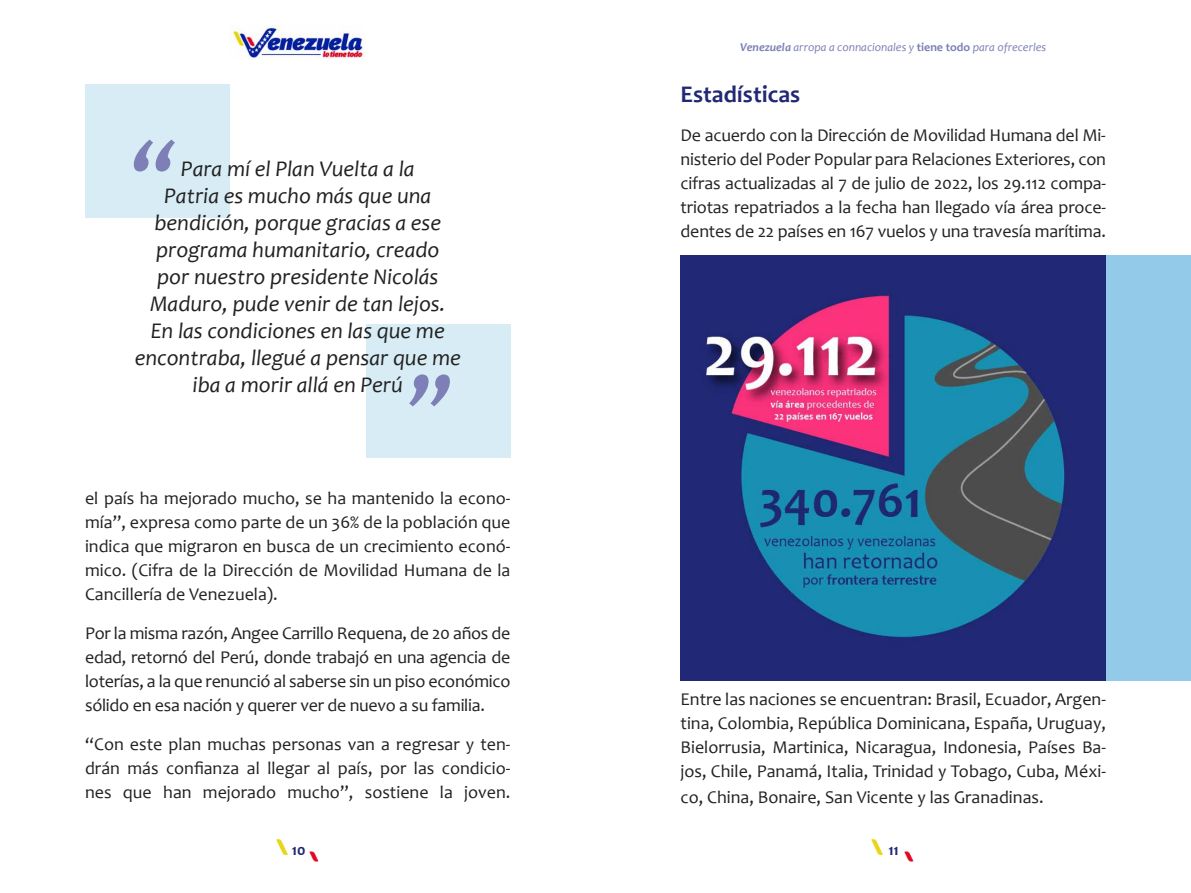
<style>
.page{position:relative;width:1191px;height:893px;background:#fff}
.page>*{position:absolute;margin:0;border:0;box-sizing:border-box;transform-origin:0 0}
.t1{font:italic 700 90px "Candara";color:#7d7fb6}
.t2{font:700 24px "Candara";color:#222974}
.t3{font:italic 22.5px/27px "Candara";color:#222;text-align:center}
.t4{font:18px/24px "Candara";color:#222;text-align:justify}
.t5{font:700 15.75px "Candara";color:#202873}
.t6{font:italic 12px "Candara";color:#7d7fb6}
.s1{font-weight:700}
.s2{font-weight:700;font-style:normal}
</style>
<div class="page">
<img style="left:277px;top:839px;width:41px;height:23px">
<img style="left:872px;top:839px;width:41px;height:23px">
<img style="left:230px;top:26px;width:135px;height:33px">
<div style="left:366px;top:324px;width:144px;height:134px;background:#d7ecf4"></div>
<div style="left:85px;top:84px;width:145px;height:134px;background:#d7ecf4"></div>
<div style="left:1106px;top:255px;width:85px;height:425px;background:#93caea"></div>
<img style="left:680px;top:255px;width:426px;height:425px">
<h1 class="t1" style="left:131px;top:117px;width:47px">“</h1>
<p class="t3" style="left:135px;top:155px;width:328px">Para mí el Plan Vuelta a la<br>Patria es mucho más que una bendición, porque gracias a ese programa humanitario, creado<br>por nuestro presidente Nicolás<br>Maduro, pude venir de tan lejos.<br>En las condiciones en las que me encontraba, llegué a pensar que me iba a morir allá en Perú</p>
<h1 class="t1" style="left:407px;top:352px;width:47px">”</h1>
<p class="t4" style="left:85px;top:486px;width:427px">el país ha mejorado mucho, se ha mantenido la econo&shy;mía”, expresa como parte de un 36% de la población que indica que migraron en busca de un crecimiento econó&shy;mico. (Cifra de la Dirección de Movilidad Humana de la Cancillería de Venezuela).</p>
<p class="t4" style="left:85px;top:621px;width:427px">Por la misma razón, Angee Carrillo Requena, de 20 años de edad, retornó del Perú, donde trabajó en una agencia de loterías, a la que renunció al saberse sin un piso económico sólido en esa nación y querer ver de nuevo a su familia.</p>
<p class="t4" style="left:85px;top:732px;width:427px">“Con este plan muchas personas van a regresar y ten&shy;drán más confianza al llegar al país, por las condicio&shy;nes que han mejorado mucho”, sostiene la joven.</p>
<p class="t6" style="left:740px;top:40px;width:307px"><span class="s1">Venezuela</span> arropa a connacionales y <span class="s2">tiene todo</span> para ofrecerles</p>
<h2 class="t2" style="left:680px;top:80px;width:121px">Estadísticas</h2>
<p class="t4" style="left:680px;top:123px;width:427px">De acuerdo con la Dirección de Movilidad Humana del Mi&shy;nisterio del Poder Popular para Relaciones Exteriores, con cifras actualizadas al 7 de julio de 2022, los 29.112 compa&shy;triotas repatriados a la fecha han llegado vía área proce&shy;dentes de 22 países en 167 vuelos y una travesía marítima.</p>
<p class="t4" style="left:680px;top:687px;width:427px">Entre las naciones se encuentran: Brasil, Ecuador, Argen&shy;tina, Colombia, República Dominicana, España, Uruguay, Bielorrusia, Martinica, Nicaragua, Indonesia, Países Ba&shy;jos, Chile, Panamá, Italia, Trinidad y Tobago, Cuba, Méxi&shy;co, China, Bonaire, San Vicente y las Granadinas.</p>
<p class="t5" style="left:292px;top:840px;width:15px">10</p>
<p class="t5" style="left:888px;top:840px;width:12px">11</p>
</div>
